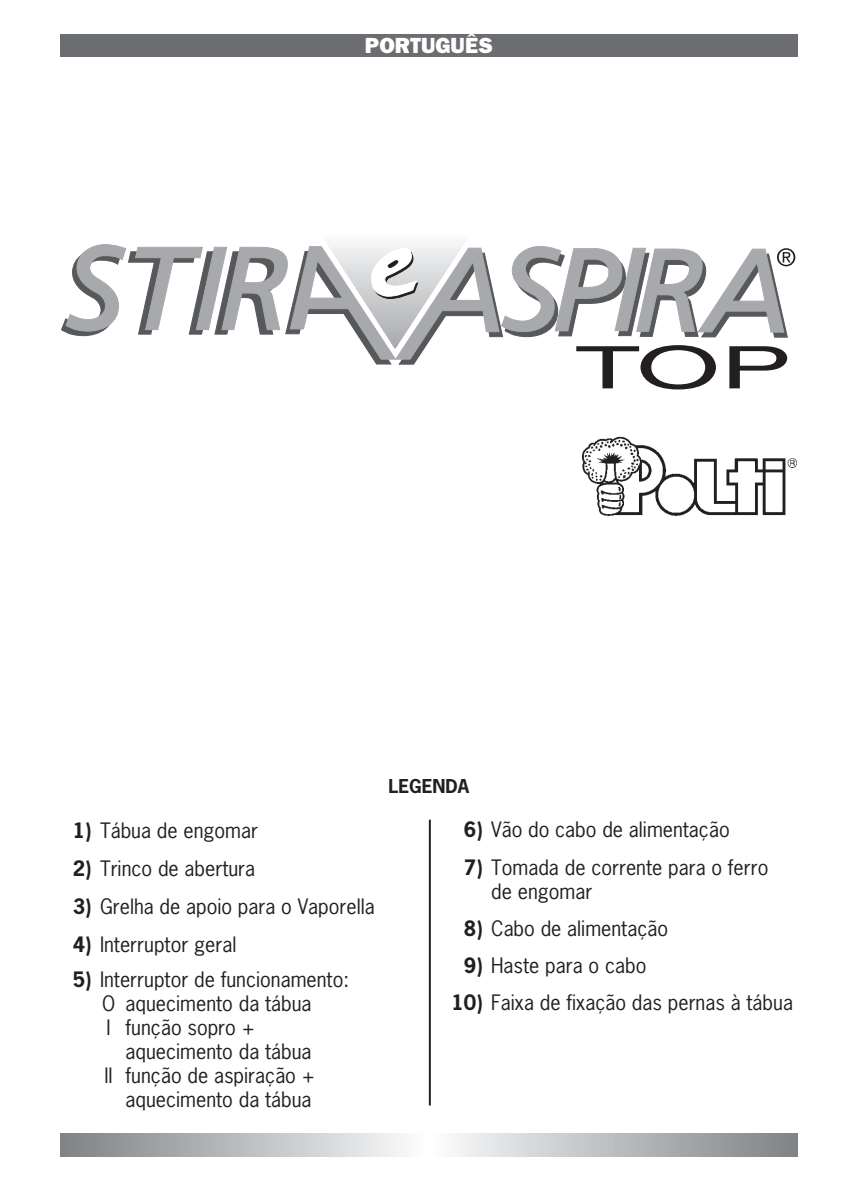
<style>
.page{position:relative;width:860px;height:1190px;background:#fff}
.page>*{position:absolute;margin:0;border:0;box-sizing:border-box;transform-origin:0 0}
.t1{font:800 22px "Franklin Gothic";color:#fff}
.t2{font:20px/24px "News Gothic";color:#231f20}
.t3{font:700 18px "News Gothic";color:#231f20}
.s1{font-weight:700}
</style>
<div class="page">
<div style="left:290px;top:1134px;width:278px;height:23px;background:#cccdcf"></div>
<div style="left:302px;top:1134px;width:254px;height:23px;background:#d0d1d3"></div>
<div style="left:314px;top:1134px;width:230px;height:23px;background:#d4d5d7"></div>
<div style="left:326px;top:1134px;width:206px;height:23px;background:#d8d9db"></div>
<div style="left:336px;top:1134px;width:186px;height:23px;background:#dcdddf"></div>
<div style="left:348px;top:1134px;width:162px;height:23px;background:#e0e1e3"></div>
<div style="left:360px;top:1134px;width:138px;height:23px;background:#e4e5e7"></div>
<div style="left:369px;top:1134px;width:120px;height:23px;background:#e8e9ea"></div>
<div style="left:379px;top:1134px;width:100px;height:23px;background:#ececee"></div>
<div style="left:388px;top:1134px;width:82px;height:23px;background:#f0f0f1"></div>
<div style="left:398px;top:1134px;width:62px;height:23px;background:#f3f4f4"></div>
<div style="left:407px;top:1134px;width:43px;height:23px;background:#f7f7f8"></div>
<div style="left:417px;top:1134px;width:24px;height:23px;background:#fbfbfb"></div>
<div style="left:426px;top:1134px;width:5px;height:23px;background:#fff"></div>
<div style="left:60px;top:34px;width:737px;height:23px;background:#6c6d70"></div>
<img style="left:582px;top:437px;width:215px;height:79px">
<hr style="left:429px;top:820px;width:2px;height:286px;background:#231f20">
<hr style="left:319px;top:235px;width:154px;height:2px;background:#fbfbfb">
<hr style="left:319px;top:237px;width:154px;height:2px;background:#fafafa">
<hr style="left:319px;top:239px;width:154px;height:2px;background:#f8f8f9">
<hr style="left:319px;top:241px;width:154px;height:2px;background:#f6f6f7">
<hr style="left:319px;top:243px;width:154px;height:2px;background:#f5f5f6">
<svg style="left:61px;top:244px;width:734px;height:145px"></svg>
<p class="t1" style="left:365px;top:38px;width:129px">PORTUGUÊS</p>
<p class="t2" style="left:73px;top:820px;width:187px"><span class="s1">1)</span> Tábua de engomar</p>
<p class="t2" style="left:73px;top:858px;width:184px"><span class="s1">2)</span> Trinco de abertura</p>
<p class="t2" style="left:73px;top:896px;width:303px"><span class="s1">3)</span> Grelha de apoio para o Vaporella</p>
<p class="t2" style="left:73px;top:934px;width:165px"><span class="s1">4)</span> Interruptor geral</p>
<p class="t2" style="left:73px;top:970px;width:278px"><span class="s1">5)</span> Interruptor de funcionamento:</p>
<p class="t2" style="left:102px;top:994px;width:211px">O aquecimento da tábua</p>
<p class="t2" style="left:106px;top:1018px;width:150px">I função sopro +</p>
<p class="t2" style="left:126px;top:1042px;width:188px">aquecimento da tábua</p>
<p class="t2" style="left:104px;top:1066px;width:212px">II função de aspiração +</p>
<p class="t2" style="left:126px;top:1090px;width:188px">aquecimento da tábua</p>
<p class="t3" style="left:388px;top:779px;width:82px">LEGENDA</p>
<p class="t2" style="left:464px;top:819px;width:267px"><span class="s1">6)</span> Vão do cabo de alimentação</p>
<p class="t2" style="left:491px;top:857px;width:279px;text-indent:-27px"><span class="s1">7)</span> Tomada de corrente para o ferro de engomar</p>
<p class="t2" style="left:464px;top:918px;width:206px"><span class="s1">8)</span> Cabo de alimentação</p>
<p class="t2" style="left:464px;top:955px;width:184px"><span class="s1">9)</span> Haste para o cabo</p>
<p class="t2" style="left:452px;top:992px;width:343px"><span class="s1">10)</span> Faixa de fixação das pernas à tábua</p>
</div>
